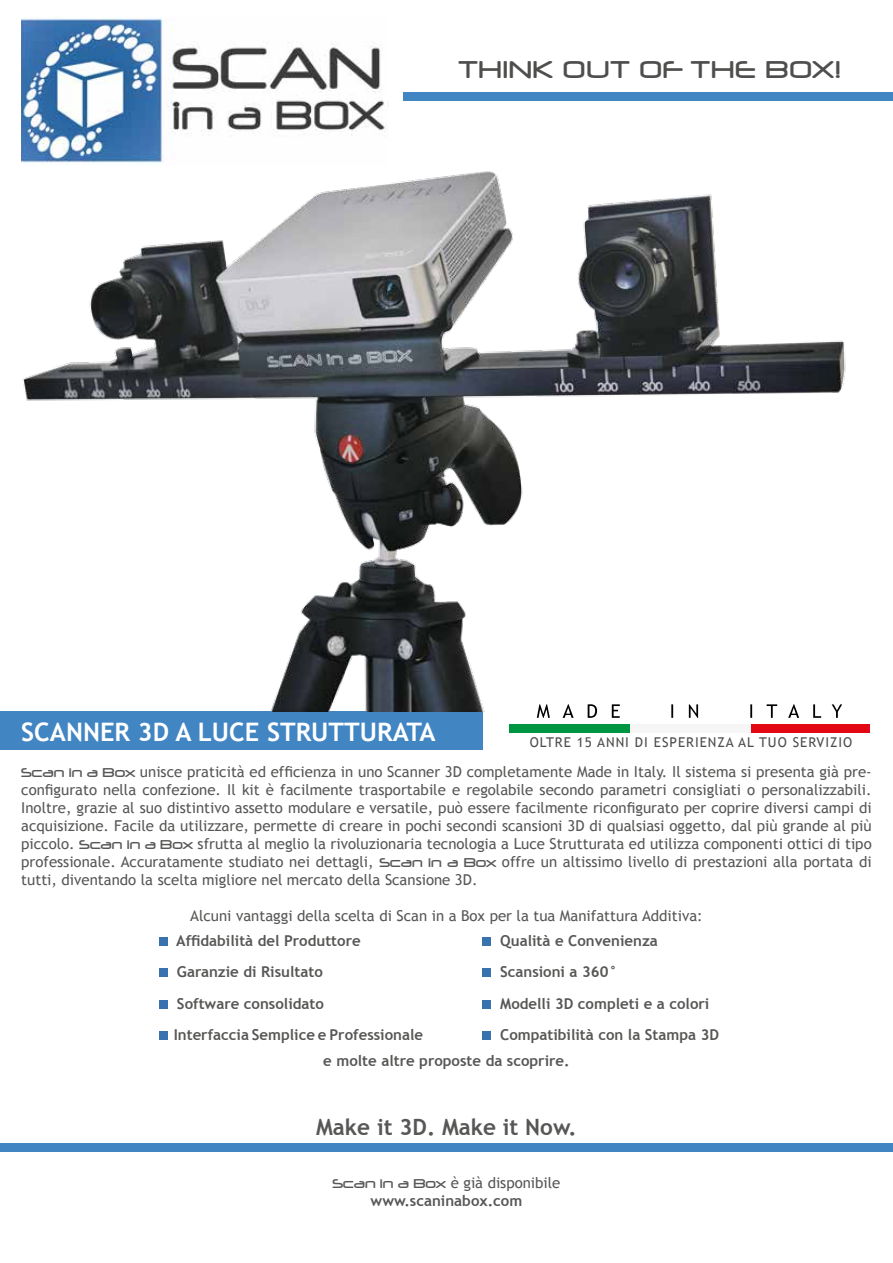
<style>
.page{position:relative;width:893px;height:1263px;background:#fff}
.page>*{position:absolute;margin:0;border:0;box-sizing:border-box;transform-origin:0 0}
.t1{font:28.5px "Neuropol";letter-spacing:.03em;color:#4e4e4d}
.t2{font:700 25.5px "Trebuchet MS";color:#fff}
.t3{font:700 22.5px "Trebuchet MS";color:#575756}
.t4{font:15px/18px "Trebuchet MS";color:#575756;text-align:justify}
.t5{font:700 15px/31.5px "Trebuchet MS";color:#575756}
.t6{font:13.5px "Trebuchet MS";letter-spacing:.07em;color:#4e4e4d}
.s1{font-family:"Neuropol"}
.s2{font-family:"Neuropol";font-weight:400}
.s3{font-weight:400}
</style>
<div class="page">
<img style="left:21px;top:17px;width:364px;height:128px">
<div style="left:404px;top:92px;width:489px;height:9px;background:#4185c3"></div>
<div style="left:0;top:1143px;width:893px;height:8px;background:#4185c3"></div>
<div style="left:0;top:711px;width:483px;height:38px;background:#4185c3"></div>
<img style="left:21px;top:145px;width:825px;height:566px">
<div style="left:159px;top:937px;width:9px;height:8px;background:#3872af"></div>
<div style="left:159px;top:968px;width:9px;height:9px;background:#3872af"></div>
<div style="left:159px;top:1000px;width:9px;height:8px;background:#3872af"></div>
<div style="left:159px;top:1031px;width:9px;height:9px;background:#3872af"></div>
<div style="left:483px;top:937px;width:8px;height:8px;background:#3872af"></div>
<div style="left:483px;top:968px;width:8px;height:9px;background:#3872af"></div>
<div style="left:483px;top:1000px;width:8px;height:8px;background:#3872af"></div>
<div style="left:483px;top:1031px;width:8px;height:9px;background:#3872af"></div>
<div style="left:509px;top:724px;width:121px;height:9px;background:#009641"></div>
<div style="left:630px;top:724px;width:121px;height:9px;background:#f6f6f6"></div>
<div style="left:751px;top:724px;width:119px;height:9px;background:#e30613"></div>
<svg style="left:537px;top:704px;width:305px;height:14px"></svg>
<h1 class="t1" style="left:458px;top:55px;width:384px">THINK OUT OF THE BOX!</h1>
<h2 class="t2" style="left:21px;top:716px;width:416px">SCANNER 3D A LUCE STRUTTURATA</h2>
<p class="t4" style="left:21px;top:762px;width:852px"><span class="s1">Scan in a Box</span> unisce praticità ed efficienza in uno Scanner 3D completamente Made in Italy. Il sistema si presenta già pre&shy;configurato nella confezione. Il kit è facilmente trasportabile e regolabile secondo parametri consigliati o personalizzabili.<br>Inoltre, grazie al suo distintivo assetto modulare e versatile, può essere facilmente riconfigurato per coprire diversi campi di acquisizione. Facile da utilizzare, permette di creare in pochi secondi scansioni 3D di qualsiasi oggetto, dal più grande al più piccolo. <span class="s1">Scan in a Box</span> sfrutta al meglio la rivoluzionaria tecnologia a Luce Strutturata ed utilizza componenti ottici di tipo professionale. Accuratamente studiato nei dettagli, <span class="s1">Scan in a Box</span> offre un altissimo livello di prestazioni alla portata di tutti, diventando la scelta migliore nel mercato della Scansione 3D.</p>
<p class="t4" style="left:190px;top:906px;width:514px">Alcuni vantaggi della scelta di Scan in a Box per la tua Manifattura Additiva:</p>
<p class="t6" style="left:530px;top:734px;width:324px">OLTRE 15 ANNI DI ESPERIENZA AL TUO SERVIZIO</p>
<p class="t5" style="left:174px;top:924px;width:251px">Affidabilità del Produttore<br>Garanzie di Risultato<br>Software consolidato<br>Interfaccia Semplice e Professionale</p>
<p class="t5" style="left:500px;top:924px;width:220px">Qualità e Convenienza<br>Scansioni a 360°<br>Modelli 3D completi e a colori<br>Compatibilità con la Stampa 3D</p>
<p class="t5" style="left:323px;top:1045px;width:248px">e molte altre proposte da scoprire.</p>
<h3 class="t3" style="left:316px;top:1113px;width:262px">Make it 3D. Make it Now.</h3>
<p class="t5" style="left:332px;top:1173px;width:229px;line-height:18px;text-align:center"><span class="s2">Scan in a Box</span> <span class="s3">è già disponibile </span>www.scaninabox.com</p>
</div>
